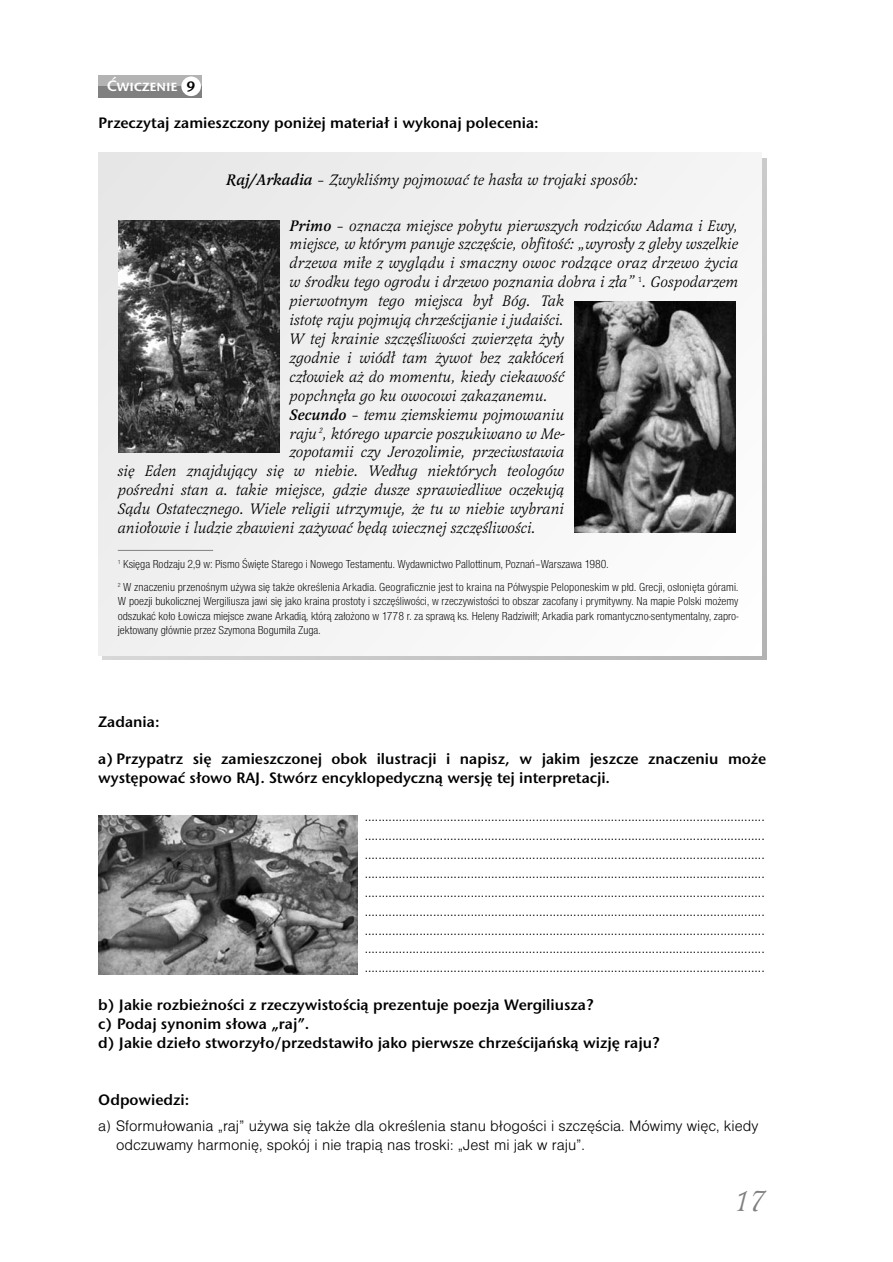
<style>
.page{position:relative;width:893px;height:1262px;background:#fff}
.page>*{position:absolute;margin:0;border:0;box-sizing:border-box;transform-origin:0 0}
.t1{font:italic 30px "Latienne Swa TCE";color:#808080}
.t2{font:15.75px/18.9px "Nimbus San DCE Ligh";color:#000;text-align:justify}
.t3{font:italic 15.75px "Latienne TCE";color:#000}
.t4{font:15.75px/18.9px "Stone San Itc TCE Semi";color:#000}
.t5{font:15.75px "Stone San SC Itc TCE Semi";color:#fff}
.t6{font:12px/14.4px "Nimbus San DCE Ligh Cond";color:#000}
.s1{color:#000}
.s2{font-weight:500}
</style>
<div class="page">
<img style="left:98px;top:816px;width:259px;height:158px">
<div style="left:98px;top:152px;width:664px;height:503px;background:#f2f2f2"></div>
<div style="left:98px;top:75px;width:104px;height:22px;background:#b3b3b3"></div>
<div style="left:98px;top:86px;width:104px;height:11px;background:#808080"></div>
<div style="left:181px;top:76px;width:20px;height:20px;background:#fff;border-radius:50%"></div>
<img style="left:118px;top:221px;width:161px;height:231px">
<img style="left:574px;top:301px;width:161px;height:232px">
<hr style="left:118px;top:550px;width:95px;height:1px;background:#808080">
<p class="t5" style="left:107px;top:76px;width:90px">Ćwiczenie <span class="s1">9</span></p>
<p class="t4" style="left:98px;top:115px;width:442px">Przeczytaj zamieszczony poniżej materiał i wykonaj polecenia:</p>
<p class="t3" style="left:226px;top:173px;width:413px"><span class="s2">Raj/Arkadia</span> – Zwykliśmy pojmować te hasła w trojaki sposób:</p>
<p class="t3" style="left:290px;top:219px;width:450px"><span class="s2">Primo</span> – oznacza miejsce pobytu pierwszych rodziców Adama i Ewy,</p>
<p class="t3" style="left:290px;top:238px;width:450px">miejsce, w którym panuje szczęście, obfitość: „wyrosły z gleby wszelkie</p>
<p class="t3" style="left:290px;top:256px;width:450px">drzewa miłe z wyglądu i smaczny owoc rodzące oraz drzewo życia</p>
<p class="t3" style="left:290px;top:275px;width:450px">w środku tego ogrodu i drzewo poznania dobra i zła” <sup>1</sup>. Gospodarzem</p>
<p class="t3" style="left:290px;top:294px;width:276px">pierwotnym tego miejsca był Bóg. Tak</p>
<p class="t3" style="left:290px;top:313px;width:276px">istotę raju pojmują chrześcijanie i judaiści.</p>
<p class="t3" style="left:290px;top:332px;width:276px">W tej krainie szczęśliwości zwierzęta żyły</p>
<p class="t3" style="left:290px;top:351px;width:276px">zgodnie i wiódł tam żywot bez zakłóceń</p>
<p class="t3" style="left:290px;top:370px;width:276px">człowiek aż do momentu, kiedy ciekawość</p>
<p class="t3" style="left:290px;top:389px;width:260px">popchnęła go ku owocowi zakazanemu.</p>
<p class="t3" style="left:290px;top:408px;width:276px"><span class="s2">Secundo</span> – temu ziemskiemu pojmowaniu</p>
<p class="t3" style="left:290px;top:427px;width:277px">raju <sup>2</sup>, którego uparcie poszukiwano w Me-</p>
<p class="t3" style="left:290px;top:445px;width:276px">zopotamii czy Jerozolimie, przeciwstawia</p>
<p class="t3" style="left:118px;top:464px;width:448px">się Eden znajdujący się w niebie. Według niektórych teologów</p>
<p class="t3" style="left:118px;top:483px;width:448px">pośredni stan a. takie miejsce, gdzie dusze sprawiedliwe oczekują</p>
<p class="t3" style="left:118px;top:502px;width:448px">Sądu Ostatecznego. Wiele religii utrzymuje, że tu w niebie wybrani</p>
<p class="t3" style="left:118px;top:521px;width:420px">aniołowie i ludzie zbawieni zażywać będą wiecznej szczęśliwości.</p>
<p class="t6" style="left:118px;top:554px;width:622px;line-height:22.5px"><sup>1</sup> Księga Rodzaju 2,9 w: Pismo Święte Starego i Nowego Testamentu. Wydawnictwo Pallottinum, Poznań–Warszawa 1980.<br><sup>2</sup> W znaczeniu przenośnym używa się także określenia Arkadia. Geograficznie jest to kraina na Półwyspie Peloponeskim w płd. Grecji, osłonięta górami.</p>
<p class="t6" style="left:118px;top:595px;width:622px;text-align:justify">W poezji bukolicznej Wergiliusza jawi się jako kraina prostoty i szczęśliwości, w rzeczywistości to obszar zacofany i prymitywny. Na mapie Polski możemy odszukać koło Łowicza miejsce zwane Arkadią, którą założono w 1778 r. za sprawą ks. Heleny Radziwiłł; Arkadia park romantyczno-sentymentalny, zapro&shy;jektowany głównie przez Szymona Bogumiła Zuga.</p>
<p class="t4" style="left:98px;top:713px;width:63px">Zadania:</p>
<p class="t4" style="left:98px;top:751px;width:669px">a) Przypatrz się zamieszczonej obok ilustracji i napisz, w jakim jeszcze znaczeniu może występować słowo RAJ. Stwórz encyklopedyczną wersję tej interpretacji.</p>
<p class="t2" style="left:364px;top:807px;width:401px">..................................................................................................................... ..................................................................................................................... ..................................................................................................................... ..................................................................................................................... ..................................................................................................................... ..................................................................................................................... ..................................................................................................................... ..................................................................................................................... .....................................................................................................................</p>
<p class="t4" style="left:98px;top:996px;width:563px">b) Jakie rozbieżności z rzeczywistością prezentuje poezja Wergiliusza?<br>c) Podaj synonim słowa „raj”.<br>d) Jakie dzieło stworzyło/przedstawiło jako pierwsze chrześcijańską wizję raju?</p>
<p class="t4" style="left:98px;top:1091px;width:92px">Odpowiedzi:</p>
<p class="t2" style="left:116px;top:1117px;width:644px;text-indent:-18px">a) Sformułowania „raj” używa się także dla określenia stanu błogości i szczęścia. Mówimy więc, kiedy odczuwamy harmonię, spokój i nie trapią nas troski: „Jest mi jak w raju”.</p>
<h1 class="t1" style="left:733px;top:1188px;width:32px">17</h1>
</div>
